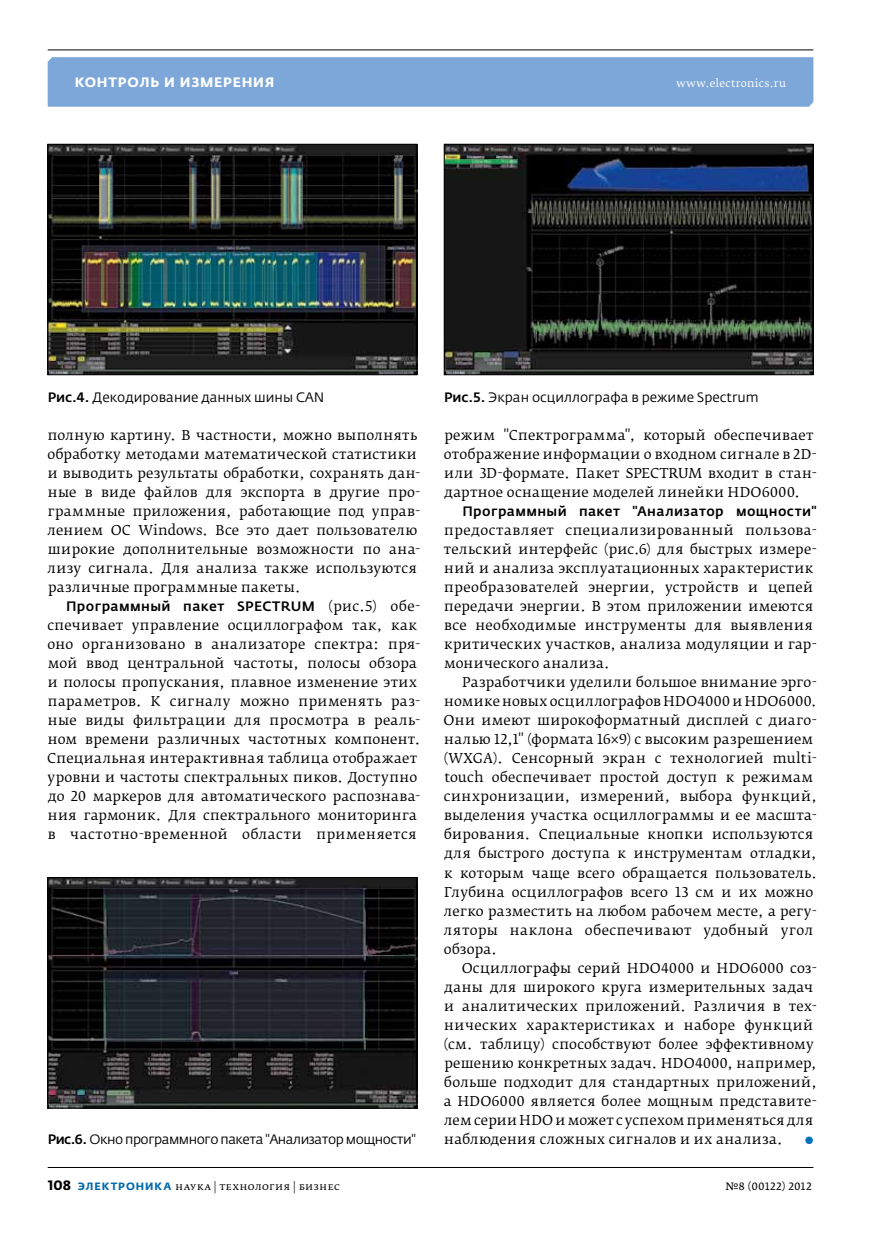
<style>
.page{position:relative;width:881px;height:1234px;background:#fff}
.page>*{position:absolute;margin:0;border:0;box-sizing:border-box;transform-origin:0 0}
.t1{font:13.5px/19px "Fedra Serif B Pro";letter-spacing:.02em;color:#000}
.t2{font:500 13.5px "Fedra Sans Pro";letter-spacing:.03em;color:#000}
.t3{font:13.5px "Fedra Sans Pro";color:#000}
.t4{font:13.5px "Fedra Sans Pro";letter-spacing:-.035em;color:#000}
.t5{font:700 13.5px "Fedra Sans Alt Pro";letter-spacing:.055em;color:#fff}
.t6{font:13.5px "Fedra Serif B Pro";color:#0072bc}
.t7{font:10.5px "Fedra Serif B Pro";letter-spacing:.035em;color:#000}
.t8{font:10.5px "Fedra Serif B Pro";letter-spacing:.03em;color:#fff}
.t9{font:10.5px "Fedra Serif A Pro";letter-spacing:.03em;color:#000}
.s1{font-weight:500}
.s2{font-family:"Fedra Serif B Pro";font-weight:400}
.s3{font-family:"Fedra Sans Pro";font-weight:700;font-size:13.5px}
.s4{font-family:"Fedra Sans Alt Pro";font-weight:700;color:#0068ac}
</style>
<div class="page">
<div style="left:48px;top:57px;width:765px;height:50px;background:#7da7d8"></div>
<hr style="left:48px;top:49px;width:765px;height:1px;background:#000">
<hr style="left:48px;top:1166px;width:765px;height:1px;background:#000">
<img style="left:50px;top:146px;width:365px;height:227px">
<div style="left:48px;top:144px;width:369px;height:231px;border:1px solid #000"></div>
<img style="left:446px;top:146px;width:365px;height:227px">
<div style="left:444px;top:144px;width:369px;height:231px;border:1px solid #000"></div>
<img style="left:50px;top:879px;width:365px;height:226px">
<div style="left:48px;top:877px;width:369px;height:230px;border:1px solid #000"></div>
<p class="t5" style="left:75px;top:74px;width:201px">Контроль и измерения</p>
<p class="t8" style="left:676px;top:77px;width:111px">www.electronics.ru</p>
<p class="t3" style="left:48px;top:388px;width:278px"><span class="s1">Рис.4.</span> Декодирование данных шины CAN</p>
<p class="t3" style="left:444px;top:388px;width:316px"><span class="s1">Рис.5.</span> Экран осциллографа в режиме Spectrum</p>
<p class="t1" style="left:47px;top:425px;width:374px">полную картину. В частности, можно выполнять обработку методами математической статистики и выводить результаты обработки, сохранять дан&shy;ные в виде файлов для экспорта в другие про&shy;граммные приложения, работающие под управ&shy;лением ОС Windows. Все это дает пользователю широкие дополнительные возможности по ана&shy;лизу сигнала. Для анализа также используются различные программные пакеты.</p>
<p class="t2" style="left:66px;top:597px;width:356px">Программный пакет SPECTRUM <span class="s2">(рис.5) обе-</span></p>
<p class="t1" style="left:47px;top:615px;width:374px">спечивает управление осциллографом так, как оно организовано в анализаторе спектра: пря&shy;мой ввод центральной частоты, полосы обзора и полосы пропускания, плавное изменение этих параметров. К сигналу можно применять раз&shy;ные виды фильтрации для просмотра в реаль&shy;ном времени различных частотных компонент.<br>Специальная интерактивная таблица отображает уровни и частоты спектральных пиков. Доступно до 20 маркеров для автоматического распознава&shy;ния гармоник. Для спектрального мониторинга в частотно-временной области применяется</p>
<p class="t4" style="left:48px;top:1130px;width:369px"><span class="s1">Рис.6.</span> Окно программного пакета "Анализатор мощности"</p>
<p class="t1" style="left:443px;top:425px;width:374px">режим "Спектрограмма", который обеспечивает отображение информации о входном сигнале в 2D&shy;или 3D-формате. Пакет SPECTRUM входит в стан&shy;дартное оснащение моделей линейки HDO6000.</p>
<p class="t2" style="left:462px;top:502px;width:355px">Программный пакет "Анализатор мощности"</p>
<p class="t1" style="left:443px;top:520px;width:374px">предоставляет специализированный пользова&shy;тельский интерфейс (рис.6) для быстрых измере&shy;ний и анализа эксплуатационных характеристик преобразователей энергии, устройств и цепей передачи энергии. В этом приложении имеются все необходимые инструменты для выявления критических участков, анализа модуляции и гар&shy;монического анализа.</p>
<p class="t1" style="left:443px;top:672px;width:374px;text-indent:18px">Разработчики уделили большое внимание эрго&shy;номике новых осциллографов HDO4000 и HDO6000.<br>Они имеют широкоформатный дисплей с диаго&shy;налью 12,1" (формата 16×9) с высоким разрешением (WXGA). Сенсорный экран с технологией multi&shy;touch обеспечивает простой доступ к режимам синхронизации, измерений, выбора функций, выделения участка осциллограммы и ее масшта&shy;бирования. Специальные кнопки используются для быстрого доступа к инструментам отладки, к которым чаще всего обращается пользователь.<br>Глубина осциллографов всего 13 см и их можно легко разместить на любом рабочем месте, а регу&shy;ляторы наклона обеспечивают удобный угол обзора.</p>
<p class="t1" style="left:443px;top:958px;width:374px;text-indent:18px">Осциллографы серий HDO4000 и HDO6000 соз&shy;даны для широкого круга измерительных задач и аналитических приложений. Различия в тех&shy;нических характеристиках и наборе функций (см. таблицу) способствуют более эффективному решению конкретных задач. HDO4000, например, больше подходит для стандартных приложений, а HDO6000 является более мощным представите&shy;лем серии HDO и может с успехом применяться для наблюдения сложных сигналов и их анализа.</p>
<p class="t6" style="left:803px;top:1130px;width:12px">●</p>
<p class="t7" style="left:48px;top:1179px;width:294px"><span class="s3">108</span> <span class="s4">ЭЛЕКТРОНИКА</span> наука | технология | бизнес</p>
<p class="t9" style="left:725px;top:1179px;width:88px">№8 (00122) 2012</p>
</div>
